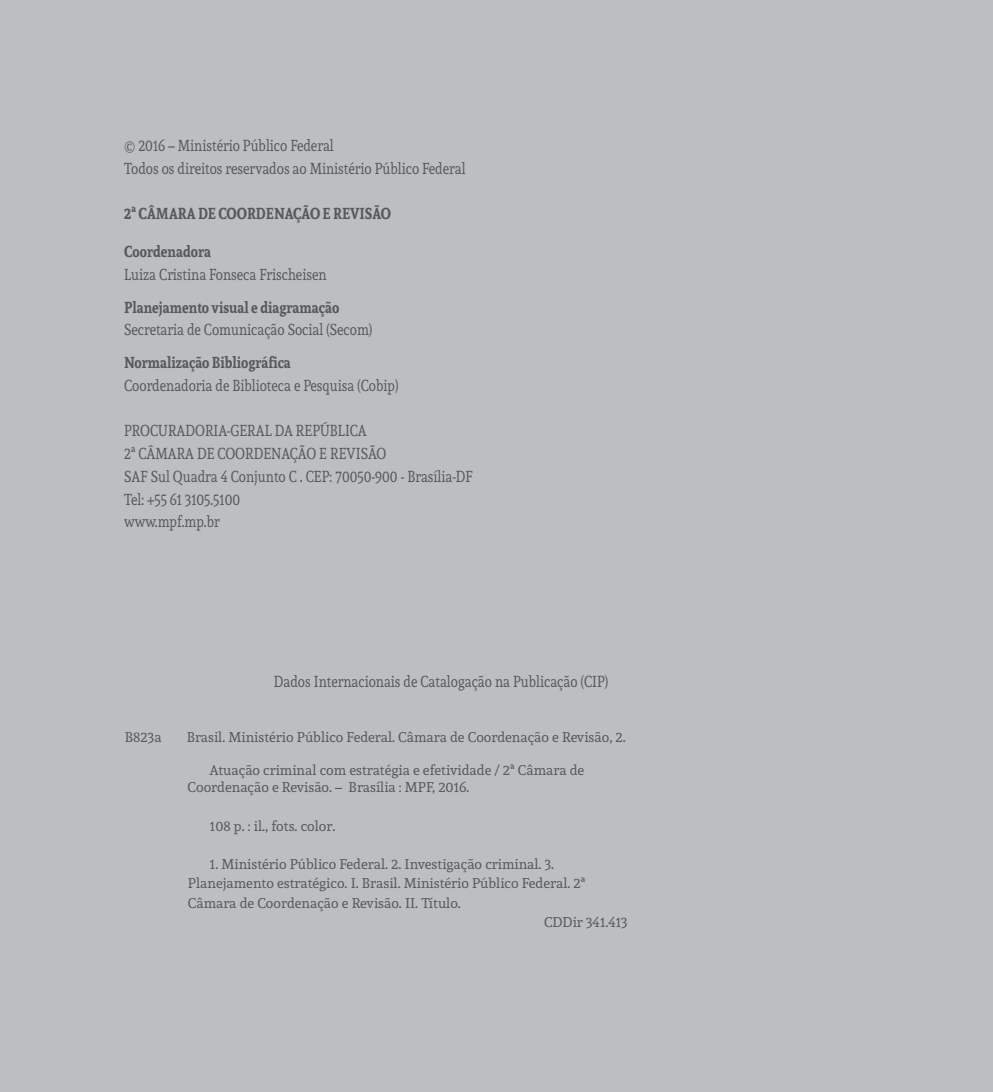
<style>
.page{position:relative;width:993px;height:1092px;background:#fff}
.page>*{position:absolute;margin:0;border:0;box-sizing:border-box;transform-origin:0 0}
.t1{font:15.75px/22.8px "Andada";color:#58595b;scale:.85 1}
.t2{font:700 15.75px "Andada";color:#58595b;scale:.85 1}
.t3{font:14px/16.6px "Andada";color:#58595b}
</style>
<div class="page">
<div style="left:0;top:0;width:992px;height:1091px;background:#bcbec0"></div>
<p class="t1" style="left:124px;top:134px;width:403px">© 2016 – Ministério Público Federal<br>Todos os direitos reservados ao Ministério Público Federal</p>
<p class="t2" style="left:124px;top:203px;width:315px">2ª CÂMARA DE COORDENAÇÃO E REVISÃO</p>
<p class="t2" style="left:124px;top:241px;width:104px">Coordenadora</p>
<p class="t1" style="left:124px;top:263px;width:239px">Luiza Cristina Fonseca Frischeisen</p>
<p class="t2" style="left:124px;top:296px;width:254px">Planejamento visual e diagramação</p>
<p class="t1" style="left:124px;top:318px;width:293px">Secretaria de Comunicação Social (Secom)</p>
<p class="t2" style="left:124px;top:351px;width:198px">Normalização Bibliográfica</p>
<p class="t1" style="left:124px;top:373px;width:324px">Coordenadoria de Biblioteca e Pesquisa (Cobip)</p>
<p class="t1" style="left:124px;top:419px;width:411px">PROCURADORIA-GERAL DA REPÚBLICA<br>2ª CÂMARA DE COORDENAÇÃO E REVISÃO<br>SAF Sul Quadra 4 Conjunto C . CEP: 70050-900 - Brasília-DF<br>Tel: +55 61 3105.5100<br>www.mpf.mp.br</p>
<p class="t1" style="left:274px;top:670px;width:395px">Dados Internacionais de Catalogação na Publicação (CIP)</p>
<p class="t3" style="left:125px;top:728px;width:38px">B823a</p>
<p class="t3" style="left:187px;top:728px;width:440px">Brasil. Ministério Público Federal. Câmara de Coordenação e Revisão, 2.</p>
<p class="t3" style="left:187px;top:761px;width:398px;text-indent:22px">Atuação criminal com estratégia e efetividade / 2ª Câmara de<br>Coordenação e Revisão. – Brasília : MPF, 2016.</p>
<p class="t3" style="left:210px;top:817px;width:127px">108 p. : il., fots. color.</p>
<p class="t3" style="left:210px;top:855px;width:346px">1. Ministério Público Federal. 2. Investigação criminal. 3.</p>
<p class="t3" style="left:188px;top:874px;width:399px">Planejamento estratégico. I. Brasil. Ministério Público Federal. 2ª</p>
<p class="t3" style="left:188px;top:894px;width:274px">Câmara de Coordenação e Revisão. II. Título.</p>
<p class="t3" style="left:544px;top:913px;width:85px">CDDir 341.413</p>
</div>
